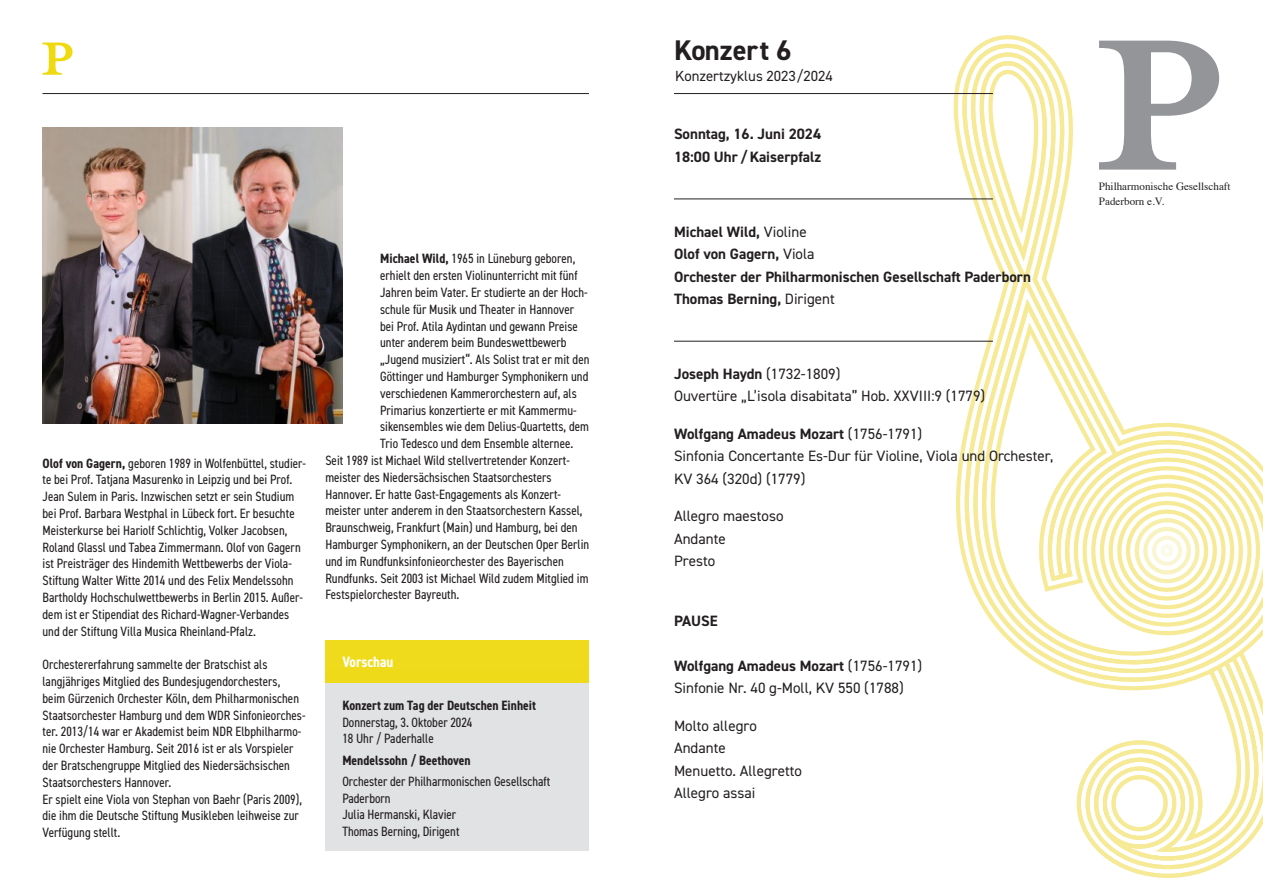
<style>
.page{position:relative;width:1263px;height:893px;background:#fff}
.page>*{position:absolute;margin:0;border:0;box-sizing:border-box;transform-origin:0 0}
.t1{font:700 28.5px "DIN2014";color:#231f20}
.t2{font:15px/22.5px "DIN2014";color:#231f20}
.t3{font:700 15px/22.5px "DIN2014";color:#231f20}
.t4{font:700 condensed 15px "DIN2014";color:#fff}
.t5{font:14.7px "DIN2014";color:#231f20}
.t6{font:condensed 13.5px/16.8px "DIN2014";letter-spacing:.005em;color:#231f20}
.t7{font:700 condensed 13.5px "DIN2014";color:#231f20}
.t8{font:11.1px/14.4px "Times";color:#231f20}
.s1{font-weight:700}
.s2{font-weight:400}
</style>
<div class="page">
<svg style="left:1076px;top:778px;width:6px;height:50px"></svg>
<svg style="left:953px;top:49px;width:310px;height:634px"></svg>
<svg style="left:1082px;top:653px;width:181px;height:225px"></svg>
<hr style="left:43px;top:93px;width:546px;height:1px;background:#231f20">
<hr style="left:674px;top:93px;width:319px;height:1px;background:#231f20">
<svg style="left:1099px;top:41px;width:120px;height:129px"></svg>
<div style="left:325px;top:670px;width:264px;height:180px;background:#e0e1e3"></div>
<div style="left:325px;top:640px;width:264px;height:42px;background:#efdb1b"></div>
<hr style="left:674px;top:199px;width:319px;height:1px;background:#231f20">
<hr style="left:674px;top:341px;width:319px;height:1px;background:#231f20">
<svg style="left:43px;top:43px;width:30px;height:32px"></svg>
<img style="left:43px;top:128px;width:300px;height:295px">
<p class="t6" style="left:43px;top:454px;width:265px"><span class="s1">Olof von Gagern,</span> geboren 1989 in Wolfenbüttel, studier&shy;te bei Prof. Tatjana Masurenko in Leipzig und bei Prof.<br>Jean Sulem in Paris. Inzwischen setzt er sein Studium bei Prof. Barbara Westphal in Lübeck fort. Er besuchte Meisterkurse bei Hariolf Schlichtig, Volker Jacobsen, Roland Glassl und Tabea Zimmermann. Olof von Gagern ist Preisträger des Hindemith Wettbewerbs der Viola-Stiftung Walter Witte 2014 und des Felix Mendelssohn Bartholdy Hochschulwettbewerbs in Berlin 2015. Außer&shy;dem ist er Stipendiat des Richard-Wagner-Verbandes und der Stiftung Villa Musica Rheinland-Pfalz.</p>
<p class="t6" style="left:43px;top:656px;width:265px">Orchestererfahrung sammelte der Bratschist als langjähriges Mitglied des Bundesjugendorchesters, beim Gürzenich Orchester Köln, dem Philharmonischen Staatsorchester Hamburg und dem WDR Sinfonieorches&shy;ter. 2013/14 war er Akademist beim NDR Elbphilharmo&shy;nie Orchester Hamburg. Seit 2016 ist er als Vorspieler der Bratschengruppe Mitglied des Niedersächsischen Staatsorchesters Hannover.<br>Er spielt eine Viola von Stephan von Baehr (Paris 2009), die ihm die Deutsche Stiftung Musikleben leihweise zur Verfügung stellt.</p>
<p class="t6" style="left:380px;top:250px;width:197px"><span class="s1">Michael Wild,</span> 1965 in Lüneburg geboren,</p>
<p class="t6" style="left:380px;top:267px;width:199px">erhielt den ersten Violinunterricht mit fünf</p>
<p class="t6" style="left:380px;top:283px;width:209px">Jahren beim Vater. Er studierte an der Hoch-</p>
<p class="t6" style="left:380px;top:300px;width:196px">schule für Musik und Theater in Hannover</p>
<p class="t6" style="left:380px;top:317px;width:199px">bei Prof. Atila Aydintan und gewann Preise</p>
<p class="t6" style="left:380px;top:334px;width:188px">unter anderem beim Bundeswettbewerb</p>
<p class="t6" style="left:380px;top:351px;width:211px">„Jugend musiziert“. Als Solist trat er mit den</p>
<p class="t6" style="left:380px;top:367px;width:210px">Göttinger und Hamburger Symphonikern und</p>
<p class="t6" style="left:380px;top:384px;width:198px">verschiedenen Kammerorchestern auf, als</p>
<p class="t6" style="left:380px;top:401px;width:198px">Primarius konzertierte er mit Kammermu-</p>
<p class="t6" style="left:380px;top:418px;width:210px">sikensembles wie dem Delius-Quartetts, dem</p>
<p class="t6" style="left:380px;top:435px;width:195px">Trio Tedesco und dem Ensemble alternee.</p>
<p class="t6" style="left:325px;top:451px;width:246px">Seit 1989 ist Michael Wild stellvertretender Konzert-</p>
<p class="t6" style="left:325px;top:468px;width:228px">meister des Niedersächsischen Staatsorchesters</p>
<p class="t6" style="left:325px;top:485px;width:237px">Hannover. Er hatte Gast-Engagements als Konzert-</p>
<p class="t6" style="left:325px;top:502px;width:259px">meister unter anderem in den Staatsorchestern Kassel,</p>
<p class="t6" style="left:325px;top:519px;width:254px">Braunschweig, Frankfurt (Main) und Hamburg, bei den</p>
<p class="t6" style="left:325px;top:535px;width:265px">Hamburger Symphonikern, an der Deutschen Oper Berlin</p>
<p class="t6" style="left:325px;top:552px;width:240px">und im Rundfunksinfonieorchester des Bayerischen</p>
<p class="t6" style="left:325px;top:569px;width:265px">Rundfunks. Seit 2003 ist Michael Wild zudem Mitglied im</p>
<p class="t6" style="left:325px;top:586px;width:136px">Festspielorchester Bayreuth.</p>
<p class="t4" style="left:342px;top:652px;width:53px">Vorschau</p>
<p class="t7" style="left:342px;top:696px;width:195px">Konzert zum Tag der Deutschen Einheit</p>
<p class="t6" style="left:342px;top:713px;width:131px">Donnerstag, 3. Oktober 2024<br>18 Uhr / Paderhalle</p>
<p class="t7" style="left:342px;top:751px;width:130px">Mendelssohn / Beethoven</p>
<p class="t6" style="left:342px;top:773px;width:209px">Orchester der Philharmonischen Gesellschaft<br>Paderborn<br>Julia Hermanski, Klavier<br>Thomas Berning, Dirigent</p>
<h1 class="t1" style="left:674px;top:32px;width:119px">Konzert 6</h1>
<p class="t5" style="left:675px;top:67px;width:159px">Konzertzyklus 2023/2024</p>
<p class="t3" style="left:674px;top:123px;width:149px">Sonntag, 16. Juni 2024<br>18:00 Uhr / Kaiserpfalz</p>
<p class="t3" style="left:674px;top:220px;width:358px">Michael Wild, <span class="s2">Violine<br></span>Olof von Gagern, <span class="s2">Viola<br></span>Orchester der Philharmonischen Gesellschaft Paderborn<br>Thomas Berning, <span class="s2">Dirigent</span></p>
<p class="t2" style="left:674px;top:362px;width:313px"><span class="s1">Joseph Haydn</span> (1732-1809)<br>Ouvertüre „L’isola disabitata” Hob. XXVIII:9 (1779)</p>
<p class="t2" style="left:674px;top:422px;width:381px"><span class="s1">Wolfgang Amadeus Mozart</span> (1756-1791)<br>Sinfonia Concertante Es-Dur für Violine, Viola und Orchester,<br>KV 364 (320d) (1779)</p>
<p class="t2" style="left:674px;top:504px;width:111px">Allegro maestoso<br>Andante<br>Presto</p>
<p class="t3" style="left:674px;top:609px;width:45px">PAUSE</p>
<p class="t2" style="left:674px;top:654px;width:250px"><span class="s1">Wolfgang Amadeus Mozart</span> (1756-1791)<br>Sinfonie Nr. 40 g-Moll, KV 550 (1788)</p>
<p class="t2" style="left:674px;top:714px;width:129px">Molto allegro<br>Andante<br>Menuetto. Allegretto<br>Allegro assai</p>
<p class="t8" style="left:1099px;top:178px;width:133px">Philharmonische Gesellschaft<br>Paderborn e.V.</p>
</div>
